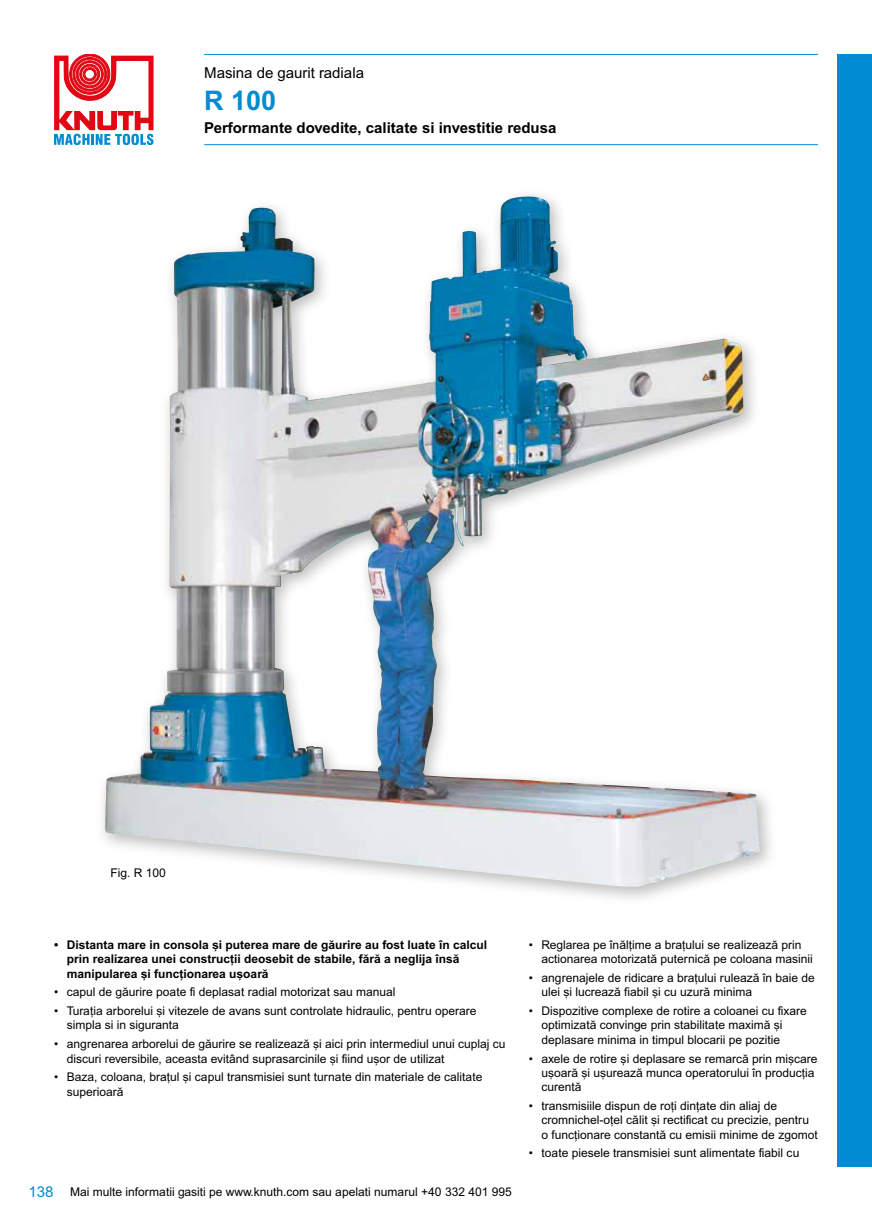
<style>
.page{position:relative;width:872px;height:1221px;background:#fff}
.page>*{position:absolute;margin:0;border:0;box-sizing:border-box;transform-origin:0 0}
.t1{font:700 27px "Arial MT Pro";color:#008bd2}
.t2{font:700 15px "Arial MT Pro";color:#000}
.t3{font:15px "Arial MT Pro";color:#000}
.t4{font:15px "Arial MT Pro";color:#008bd2}
.t5{font:12px/14.4px "Arial MT Pro";color:#000}
.t6{font:700 12px/14.4px "Arial MT Pro";color:#000}
</style>
<div class="page">
<div style="left:838px;top:54px;width:34px;height:1112px;background:#008bd2"></div>
<div style="left:95px;top:187px;width:683px;height:718px;background:#000;opacity:.26"></div>
<img style="left:105px;top:197px;width:418px;height:631px">
<hr style="left:204px;top:54px;width:614px;height:1px;background:#008bd2">
<hr style="left:204px;top:144px;width:614px;height:1px;background:#008bd2">
<svg style="left:54px;top:54px;width:99px;height:91px"></svg>
<p class="t3" style="left:204px;top:64px;width:161px">Masina de gaurit radiala</p>
<h1 class="t1" style="left:204px;top:84px;width:74px">R 100</h1>
<p class="t2" style="left:204px;top:119px;width:354px">Performante dovedite, calitate si investitie redusa</p>
<p class="t5" style="left:111px;top:865px;width:57px">Fig. R 100</p>
<p class="t6" style="left:67px;top:937px;width:422px;text-indent:-13px">• Distanta mare in consola și puterea mare de găurire au fost luate în calcul prin realizarea unei construcții deosebit de stabile, fără a neglija însă manipularea și funcționarea ușoară</p>
<p class="t5" style="left:54px;top:985px;width:343px">• capul de găurire poate fi deplasat radial motorizat sau manual</p>
<p class="t5" style="left:67px;top:1004px;width:411px;text-indent:-13px">• Turația arborelui și vitezele de avans sunt controlate hidraulic, pentru operare simpla si in siguranta</p>
<p class="t5" style="left:67px;top:1037px;width:440px;text-indent:-13px">• angrenarea arborelui de găurire se realizează și aici prin intermediul unui cuplaj cu discuri reversibile, aceasta evitând suprasarcinile și fiind ușor de utilizat</p>
<p class="t5" style="left:67px;top:1070px;width:417px;text-indent:-13px">• Baza, coloana, brațul și capul transmisiei sunt turnate din materiale de calitate superioară</p>
<p class="t4" style="left:28px;top:1182px;width:27px">138</p>
<p class="t5" style="left:70px;top:1184px;width:443px">Mai multe informatii gasiti pe www.knuth.com sau apelati numarul +40 332 401 995</p>
<p class="t5" style="left:541px;top:938px;width:273px;text-indent:-13px">• Reglarea pe înălțime a brațului se realizează prin actionarea motorizată puternică pe coloana masinii</p>
<p class="t5" style="left:541px;top:971px;width:275px;text-indent:-13px">• angrenajele de ridicare a brațului rulează în baie de ulei și lucrează fiabil și cu uzură minima</p>
<p class="t5" style="left:541px;top:1004px;width:267px;text-indent:-13px">• Dispozitive complexe de rotire a coloanei cu fixare optimizată convinge prin stabilitate maximă și deplasare minima in timpul blocarii pe pozitie</p>
<p class="t5" style="left:541px;top:1051px;width:277px;text-indent:-13px">• axele de rotire și deplasare se remarcă prin mișcare ușoară și ușurează munca operatorului în producția curentă</p>
<p class="t5" style="left:541px;top:1099px;width:278px;text-indent:-13px">• transmisiile dispun de roți dințate din aliaj de cromnichel-oțel călit și rectificat cu precizie, pentru o funcționare constantă cu emisii minime de zgomot</p>
<p class="t5" style="left:529px;top:1146px;width:272px">• toate piesele transmisiei sunt alimentate fiabil cu</p>
</div>
